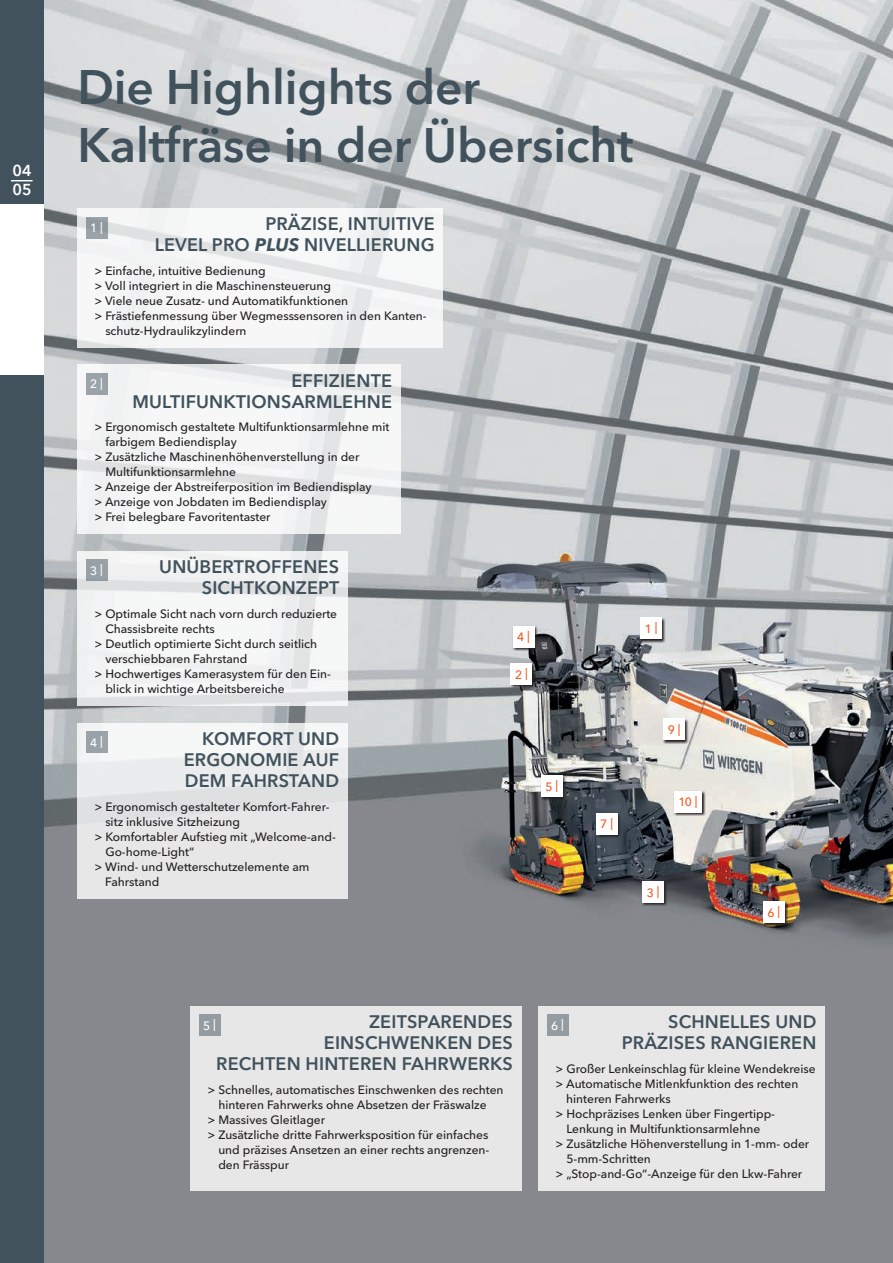
<style>
.page{position:relative;width:893px;height:1263px;background:#fff}
.page>*{position:absolute;margin:0;border:0;box-sizing:border-box;transform-origin:0 0}
.t1{font:600 48px/57.6px "Avenir Next LT Pro";letter-spacing:-.005em;color:#41525c}
.t2{font:600 18px/21px "Avenir Next LT Pro";letter-spacing:.01em;color:#41525c;text-align:right}
.t3{font:600 15.75px/18.9px "Avenir Next LT Pro";color:#fff}
.t4{font:500 12px "Avenir Next LT Pro";color:#231f20}
.t5{font:500 12px "Avenir Next LT Pro";color:#f15921}
.t6{font:500 12px "Avenir Next LT Pro";color:#fff}
.s1{font-weight:700;font-style:italic}
</style>
<div class="page">
<img style="left:43px;top:0;width:850px;height:1263px">
<svg style="left:663px;top:718px;width:26px;height:26px"></svg>
<div style="left:664px;top:719px;width:21px;height:21px;background:#fff"></div>
<svg style="left:595px;top:812px;width:26px;height:26px"></svg>
<div style="left:596px;top:813px;width:21px;height:21px;background:#fff"></div>
<svg style="left:640px;top:617px;width:25px;height:26px"></svg>
<div style="left:640px;top:618px;width:22px;height:21px;background:#fff"></div>
<svg style="left:642px;top:880px;width:26px;height:26px"></svg>
<div style="left:643px;top:881px;width:21px;height:21px;background:#fff"></div>
<svg style="left:512px;top:625px;width:26px;height:26px"></svg>
<div style="left:513px;top:626px;width:21px;height:21px;background:#fff"></div>
<svg style="left:762px;top:901px;width:26px;height:25px"></svg>
<div style="left:763px;top:901px;width:21px;height:22px;background:#fff"></div>
<svg style="left:540px;top:775px;width:26px;height:26px"></svg>
<div style="left:541px;top:776px;width:21px;height:21px;background:#fff"></div>
<svg style="left:673px;top:790px;width:33px;height:26px"></svg>
<div style="left:674px;top:791px;width:28px;height:21px;background:#fff"></div>
<svg style="left:77px;top:365px;width:324px;height:169px;fill:#f6f7f7"></svg>
<div style="left:86px;top:373px;width:21px;height:21px;background:#9ba4a9"></div>
<svg style="left:77px;top:208px;width:366px;height:140px"></svg>
<div style="left:86px;top:217px;width:21px;height:21px;background:#919a9f"></div>
<svg style="left:77px;top:551px;width:271px;height:154px;fill:#f2f3f4"></svg>
<div style="left:86px;top:560px;width:21px;height:21px;background:#98a1a7"></div>
<div style="left:77px;top:723px;width:271px;height:175px;background:linear-gradient(to right,#e9eaeb,#e8e9e9)"></div>
<div style="left:86px;top:731px;width:21px;height:22px;background:#9aa2a8"></div>
<div style="left:190px;top:1006px;width:331px;height:185px;background:#e7e7e8"></div>
<div style="left:199px;top:1015px;width:21px;height:21px;background:#949ca2"></div>
<div style="left:538px;top:1006px;width:287px;height:185px;background:#e7e7e8"></div>
<div style="left:547px;top:1015px;width:21px;height:21px;background:#949ca2"></div>
<svg style="left:510px;top:662px;width:26px;height:26px"></svg>
<div style="left:511px;top:663px;width:21px;height:22px;background:#fff"></div>
<div style="left:0;top:0;width:43px;height:1263px;background:#41525c"></div>
<div style="left:0;top:204px;width:43px;height:170px;background:#fff"></div>
<svg style="left:11px;top:180px;width:22px;height:1px"></svg>
<h3 class="t3" style="left:13px;top:161px;width:21px">04<br>05</h3>
<h1 class="t1" style="left:77px;top:59px;width:558px">Die Highlights der<br>Kaltfräse in der Übersicht</h1>
<p class="t6" style="left:90px;top:220px;width:14px">1 |</p>
<h2 class="t2" style="left:155px;top:214px;width:282px">PRÄZISE, INTUITIVE<br>LEVEL PRO <span class="s1">PLUS</span> NIVELLIERUNG</h2>
<p class="t4" style="left:94px;top:264px;width:173px">&gt; Einfache, intuitive Bedienung</p>
<p class="t4" style="left:94px;top:279px;width:238px">&gt; Voll integriert in die Maschinensteuerung</p>
<p class="t4" style="left:94px;top:294px;width:255px">&gt; Viele neue Zusatz- und Automatikfunktionen</p>
<p class="t4" style="left:94px;top:309px;width:334px">&gt; Frästiefenmessung über Wegmesssensoren in den Kanten-</p>
<p class="t4" style="left:105px;top:324px;width:143px">schutz-Hydraulikzylindern</p>
<p class="t6" style="left:90px;top:376px;width:14px">2 |</p>
<h2 class="t2" style="left:132px;top:370px;width:261px">EFFIZIENTE<br>MULTIFUNKTIONSARMLEHNE</h2>
<p class="t4" style="left:94px;top:420px;width:297px">&gt; Ergonomisch gestaltete Multifunktionsarmlehne mit</p>
<p class="t4" style="left:105px;top:435px;width:133px">farbigem Bediendisplay</p>
<p class="t4" style="left:94px;top:450px;width:267px">&gt; Zusätzliche Maschinenhöhenverstellung in der</p>
<p class="t4" style="left:105px;top:465px;width:132px">Multifunktionsarmlehne</p>
<p class="t4" style="left:94px;top:480px;width:279px">&gt; Anzeige der Abstreiferposition im Bediendisplay</p>
<p class="t4" style="left:94px;top:495px;width:234px">&gt; Anzeige von Jobdaten im Bediendisplay</p>
<p class="t4" style="left:94px;top:510px;width:178px">&gt; Frei belegbare Favoritentaster</p>
<p class="t6" style="left:90px;top:563px;width:14px">3 |</p>
<h2 class="t2" style="left:159px;top:556px;width:182px">UNÜBERTROFFENES<br>SICHTKONZEPT</h2>
<p class="t4" style="left:94px;top:606px;width:244px">&gt; Optimale Sicht nach vorn durch reduzierte</p>
<p class="t4" style="left:105px;top:621px;width:111px">Chassisbreite rechts</p>
<p class="t4" style="left:94px;top:636px;width:224px">&gt; Deutlich optimierte Sicht durch seitlich</p>
<p class="t4" style="left:105px;top:651px;width:144px">verschiebbaren Fahrstand</p>
<p class="t4" style="left:94px;top:666px;width:238px">&gt; Hochwertiges Kamerasystem für den Ein-</p>
<p class="t4" style="left:105px;top:681px;width:181px">blick in wichtige Arbeitsbereiche</p>
<p class="t6" style="left:90px;top:734px;width:14px">4 |</p>
<h2 class="t2" style="left:184px;top:728px;width:157px;text-align:justify;text-indent:18px">KOMFORT UND ERGONOMIE AUF DEM FAHRSTAND</h2>
<p class="t4" style="left:94px;top:799px;width:237px">&gt; Ergonomisch gestalteter Komfort-Fahrer-</p>
<p class="t4" style="left:105px;top:814px;width:136px">sitz inklusive Sitzheizung</p>
<p class="t4" style="left:94px;top:829px;width:243px">&gt; Komfortabler Aufstieg mit „Welcome-and-</p>
<p class="t4" style="left:105px;top:844px;width:91px">Go-home-Light“</p>
<p class="t4" style="left:94px;top:859px;width:217px">&gt; Wind- und Wetterschutzelemente am</p>
<p class="t4" style="left:105px;top:874px;width:56px">Fahrstand</p>
<p class="t5" style="left:517px;top:629px;width:14px">4 |</p>
<p class="t5" style="left:515px;top:666px;width:14px">2 |</p>
<p class="t5" style="left:545px;top:779px;width:14px">5 |</p>
<p class="t5" style="left:645px;top:621px;width:14px">1 |</p>
<p class="t5" style="left:600px;top:816px;width:14px">7 |</p>
<p class="t5" style="left:668px;top:722px;width:14px">9 |</p>
<p class="t5" style="left:678px;top:795px;width:20px">10 |</p>
<p class="t5" style="left:647px;top:884px;width:14px">3 |</p>
<p class="t5" style="left:767px;top:904px;width:14px">6 |</p>
<p class="t6" style="left:203px;top:1018px;width:14px">5 |</p>
<h2 class="t2" style="left:216px;top:1011px;width:298px">ZEITSPARENDES<br>EINSCHWENKEN DES<br>RECHTEN HINTEREN FAHRWERKS</h2>
<p class="t4" style="left:207px;top:1082px;width:298px">&gt; Schnelles, automatisches Einschwenken des rechten</p>
<p class="t4" style="left:218px;top:1097px;width:270px">hinteren Fahrwerks ohne Absetzen der Fräswalze</p>
<p class="t4" style="left:207px;top:1112px;width:119px">&gt; Massives Gleitlager</p>
<p class="t4" style="left:207px;top:1127px;width:282px">&gt; Zusätzliche dritte Fahrwerksposition für einfaches</p>
<p class="t4" style="left:218px;top:1142px;width:272px">und präzises Ansetzen an einer rechts angrenzen-</p>
<p class="t4" style="left:218px;top:1157px;width:72px">den Frässpur</p>
<p class="t6" style="left:551px;top:1018px;width:14px">6 |</p>
<h2 class="t2" style="left:622px;top:1011px;width:196px">SCHNELLES UND<br>PRÄZISES RANGIEREN</h2>
<p class="t4" style="left:555px;top:1061px;width:262px">&gt; Großer Lenkeinschlag für kleine Wendekreise</p>
<p class="t4" style="left:555px;top:1076px;width:244px">&gt; Automatische Mitlenkfunktion des rechten</p>
<p class="t4" style="left:566px;top:1091px;width:106px">hinteren Fahrwerks</p>
<p class="t4" style="left:555px;top:1106px;width:221px">&gt; Hochpräzises Lenken über Fingertipp-</p>
<p class="t4" style="left:566px;top:1121px;width:195px">Lenkung in Multifunktionsarmlehne</p>
<p class="t4" style="left:555px;top:1136px;width:255px">&gt; Zusätzliche Höhenverstellung in 1-mm- oder</p>
<p class="t4" style="left:566px;top:1151px;width:86px">5-mm-Schritten</p>
<p class="t4" style="left:555px;top:1166px;width:248px">&gt; „Stop-and-Go“-Anzeige für den Lkw-Fahrer</p>
</div>
